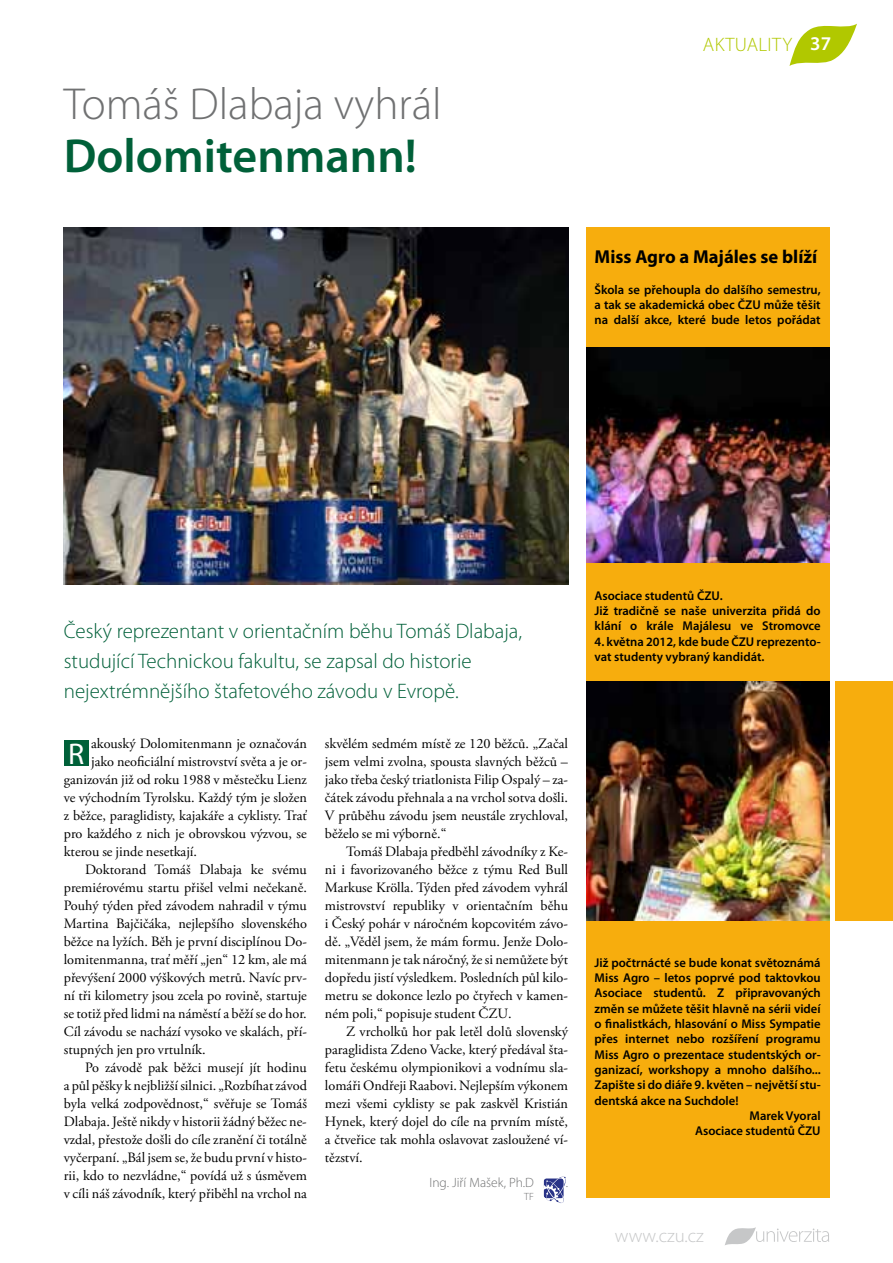
<style>
.page{position:relative;width:893px;height:1263px;background:#fff}
.page>*{position:absolute;margin:0;border:0;box-sizing:border-box;transform-origin:0 0}
.t1{font:600 48px "Myriad Pro";color:#006039}
.t2{font:300 45px "Myriad Pro";color:#707172}
.t3{font:30px "Myriad Pro";color:#fff}
.t4{font:300 21px/30px "Myriad Pro";color:#006039}
.t5{font:300 19.5px "Myriad Pro";color:#b1c800}
.t6{font:600 19.5px "Myriad Pro";color:#fff}
.t7{font:300 18.9px "Myriad Pro";color:#c6c7c8}
.t8{font:700 18.75px "Myriad Pro";color:#000}
.t9{font:14.25px/18px "Adobe Garamond Pro";color:#000;text-align:justify}
.t10{font:300 13.5px "Myriad Pro";color:#707172}
.t11{font:600 12.75px/15.3px "Myriad Pro";color:#000}
.t12{font:300 10.5px "Myriad Pro";color:#707172}
</style>
<div class="page">
<svg style="left:789px;top:23px;width:68px;height:43px"></svg>
<svg style="left:725px;top:1227px;width:104px;height:18px"></svg>
<div style="left:64px;top:740px;width:25px;height:26px;background:#006039"></div>
<img style="left:64px;top:227px;width:504px;height:357px">
<div style="left:586px;top:227px;width:243px;height:971px;background:#f7ad0d"></div>
<img style="left:586px;top:681px;width:243px;height:239px">
<img style="left:586px;top:347px;width:243px;height:215px">
<div style="left:836px;top:681px;width:57px;height:239px;background:#f7ad0d"></div>
<svg style="left:543px;top:1176px;width:23px;height:27px"></svg>
<h2 class="t2" style="left:64px;top:79px;width:379px">Tomáš Dlabaja vyhrál</h2>
<h1 class="t1" style="left:64px;top:125px;width:355px">Dolomitenmann!</h1>
<h3 class="t5" style="left:703px;top:34px;width:24px">Aktua</h3>
<h3 class="t5" style="left:758px;top:34px;width:18px">lity</h3>
<h3 class="t6" style="left:810px;top:31px;width:22px">37</h3>
<h3 class="t8" style="left:595px;top:244px;width:224px">Miss Agro a Majáles se blíží</h3>
<p class="t11" style="left:595px;top:281px;width:228px;text-align:justify">Škola se přehoupla do dalšího semestru, a tak se akademická obec ČZU může těšit na další akce, které bude letos pořádat</p>
<h3 class="t4" style="left:64px;top:617px;width:460px">Český reprezentant v orientačním běhu Tomáš Dlabaja, studující Technickou fakultu, se zapsal do historie nejextrémnějšího štafetového závodu v Evropě.</h3>
<h3 class="t3" style="left:68px;top:736px;width:18px">R</h3>
<p class="t9" style="left:91px;top:735px;width:217px">akouský Dolomitenmann je označován</p>
<p class="t9" style="left:91px;top:753px;width:217px">jako neoficiální mistrovství světa a je or-</p>
<p class="t9" style="left:64px;top:771px;width:245px">ganizován již od roku 1988 v městečku Lienz</p>
<p class="t9" style="left:64px;top:789px;width:245px">ve východním Tyrolsku. Každý tým je složen</p>
<p class="t9" style="left:64px;top:807px;width:245px">z běžce, paraglidisty, kajakáře a cyklisty. Trať</p>
<p class="t9" style="left:64px;top:825px;width:245px">pro každého z nich je obrovskou výzvou, se</p>
<p class="t9" style="left:64px;top:843px;width:135px">kterou se jinde nesetkají.</p>
<p class="t9" style="left:85px;top:861px;width:223px">Doktorand Tomáš Dlabaja ke svému</p>
<p class="t9" style="left:64px;top:879px;width:245px">premiérovému startu přišel velmi nečekaně.</p>
<p class="t9" style="left:64px;top:897px;width:245px">Pouhý týden před závodem nahradil v týmu</p>
<p class="t9" style="left:64px;top:915px;width:245px">Martina Bajčičáka, nejlepšího slovenského</p>
<p class="t9" style="left:64px;top:933px;width:245px">běžce na lyžích. Běh je první disciplínou Do-</p>
<p class="t9" style="left:64px;top:951px;width:245px">lomitenmanna, trať měří „jen“ 12 km, ale má</p>
<p class="t9" style="left:64px;top:969px;width:245px">převýšení 2000 výškových metrů. Navíc prv-</p>
<p class="t9" style="left:64px;top:987px;width:245px">ní tři kilometry jsou zcela po rovině, startuje</p>
<p class="t9" style="left:64px;top:1005px;width:245px">se totiž před lidmi na náměstí a běží se do hor.</p>
<p class="t9" style="left:64px;top:1023px;width:245px">Cíl závodu se nachází vysoko ve skalách, pří-</p>
<p class="t9" style="left:64px;top:1041px;width:143px">stupných jen pro vrtulník.</p>
<p class="t9" style="left:85px;top:1059px;width:223px">Po závodě pak běžci musejí jít hodinu</p>
<p class="t9" style="left:64px;top:1077px;width:245px">a půl pěšky k nejbližší silnici. „Rozbíhat závod</p>
<p class="t9" style="left:64px;top:1095px;width:245px">byla velká zodpovědnost,“ svěřuje se Tomáš</p>
<p class="t9" style="left:64px;top:1113px;width:245px">Dlabaja. Ještě nikdy v historii žádný běžec ne-</p>
<p class="t9" style="left:64px;top:1131px;width:245px">vzdal, přestože došli do cíle zranění či totálně</p>
<p class="t9" style="left:64px;top:1149px;width:245px">vyčerpaní. „Bál jsem se, že budu první v histo-</p>
<p class="t9" style="left:64px;top:1167px;width:245px">rii, kdo to nezvládne,“ povídá už s úsměvem</p>
<p class="t9" style="left:64px;top:1185px;width:245px">v cíli náš závodník, který přiběhl na vrchol na</p>
<p class="t9" style="left:325px;top:735px;width:245px">skvělém sedmém místě ze 120 běžců. „Začal jsem velmi zvolna, spousta slavných běžců – jako třeba český triatlonista Filip Ospalý – za&shy;čátek závodu přehnala a na vrchol sotva došli.<br>V průběhu závodu jsem neustále zrychloval, běželo se mi výborně.“</p>
<p class="t9" style="left:325px;top:843px;width:245px;text-indent:21px">Tomáš Dlabaja předběhl závodníky z Ke&shy;ni i favorizovaného běžce z týmu Red Bull Markuse Krölla. Týden před závodem vyhrál mistrovství republiky v orientačním běhu i Český pohár v náročném kopcovitém závo&shy;dě. „Věděl jsem, že mám formu. Jenže Dolo&shy;mitenmann je tak náročný, že si nemůžete být dopředu jistí výsledkem. Posledních půl kilo&shy;metru se dokonce lezlo po čtyřech v kamen&shy;ném poli,“ popisuje student ČZU.</p>
<p class="t9" style="left:325px;top:1023px;width:245px;text-indent:21px">Z vrcholků hor pak letěl dolů slovenský paraglidista Zdeno Vacke, který předával šta&shy;fetu českému olympionikovi a vodnímu sla&shy;lomáři Ondřeji Raabovi. Nejlepším výkonem mezi všemi cyklisty se pak zaskvěl Kristián Hynek, který dojel do cíle na prvním místě, a čtveřice tak mohla oslavovat zasloužené ví&shy;tězství.</p>
<p class="t10" style="left:429px;top:1175px;width:105px">Ing. Jiří Mašek, Ph.D</p>
<p class="t10" style="left:566px;top:1175px;width:4px">.</p>
<p class="t12" style="left:524px;top:1190px;width:11px">TF</p>
<p class="t11" style="left:595px;top:587px;width:228px">Asociace studentů ČZU.<br>Již tradičně se naše univerzita přidá do klání o krále Majálesu ve Stromovce</p>
<p class="t11" style="left:595px;top:633px;width:228px">4. května 2012, kde bude ČZU reprezento&shy;vat studenty vybraný kandidát.</p>
<p class="t11" style="left:595px;top:954px;width:228px">Již počtrnácté se bude konat světoznámá</p>
<p class="t11" style="left:595px;top:970px;width:228px">Miss Agro – letos poprvé pod taktovkou</p>
<p class="t11" style="left:595px;top:985px;width:228px">Asociace studentů. Z připravovaných</p>
<p class="t11" style="left:595px;top:1000px;width:228px">změn se můžete těšit hlavně na sérii videí</p>
<p class="t11" style="left:595px;top:1016px;width:228px">o finalistkách, hlasování o Miss Sympatie</p>
<p class="t11" style="left:595px;top:1031px;width:228px">přes internet nebo rozšíření programu</p>
<p class="t11" style="left:595px;top:1046px;width:228px">Miss Agro o prezentace studentských or-</p>
<p class="t11" style="left:595px;top:1062px;width:228px">ganizací, workshopy a mnoho dalšího...</p>
<p class="t11" style="left:595px;top:1077px;width:228px">Zapište si do diáře 9. květen – největší stu-</p>
<p class="t11" style="left:595px;top:1092px;width:145px">dentská akce na Suchdole!</p>
<p class="t11" style="left:749px;top:1107px;width:73px">Marek Vyoral</p>
<p class="t11" style="left:695px;top:1123px;width:127px">Asociace studentů ČZU</p>
<h3 class="t7" style="left:615px;top:1225px;width:91px">www.czu.cz</h3>
</div>
